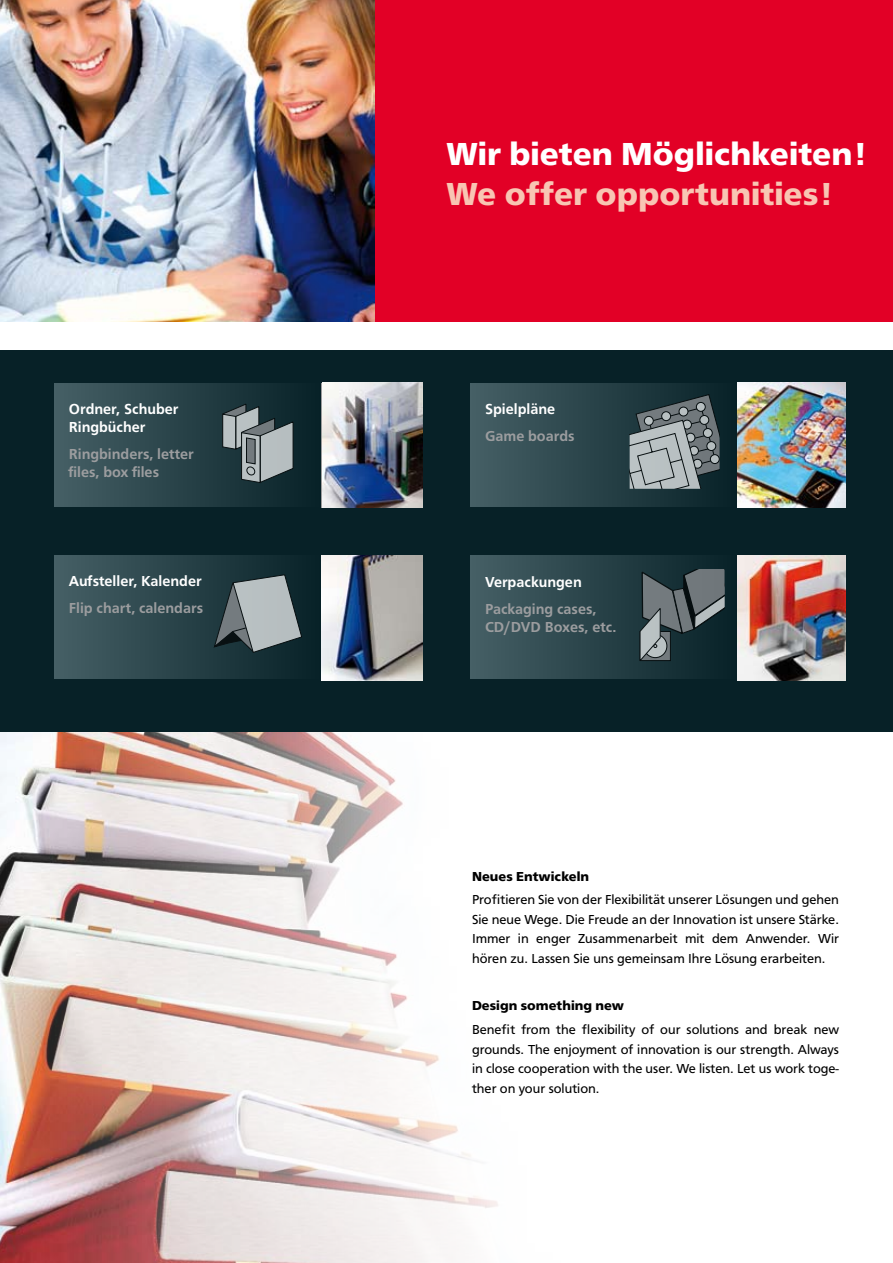
<style>
.page{position:relative;width:893px;height:1263px;background:#fff}
.page>*{position:absolute;margin:0;border:0;box-sizing:border-box;transform-origin:0 0}
.t1{font:700 33px "Frutus T";color:#fff}
.t2{font:700 33px "Frutus T";color:#f8c5b3}
.t3{font:500 15px/18px "Frutus T";color:#9c9d9f}
.t4{font:500 15px/18px "Frutus T";color:#fff}
.t5{font:13.5px/19.5px "Frutus T";color:#000;text-align:justify}
.t6{font:700 13.5px "Frutus T";color:#000}
</style>
<div class="page">
<div style="left:0;top:350px;width:893px;height:382px;background:#072127"></div>
<div style="left:470px;top:555px;width:268px;height:124px;background:linear-gradient(to right,#455f65,#082228)"></div>
<div style="left:0;top:0;width:893px;height:322px;background:#e20026"></div>
<img style="left:0;top:0;width:374px;height:322px">
<img style="left:0;top:732px;width:498px;height:531px">
<div style="left:470px;top:383px;width:268px;height:123px;background:linear-gradient(to right,#466066,#072127)"></div>
<div style="left:54px;top:383px;width:268px;height:123px;background:linear-gradient(to right,#466066,#072127)"></div>
<img style="left:322px;top:383px;width:100px;height:125px">
<img style="left:738px;top:383px;width:107px;height:125px">
<svg style="left:222px;top:403px;width:72px;height:80px"></svg>
<svg style="left:630px;top:393px;width:90px;height:96px"></svg>
<div style="left:54px;top:555px;width:268px;height:124px;background:linear-gradient(to right,#466066,#072127)"></div>
<img style="left:738px;top:555px;width:107px;height:125px">
<img style="left:322px;top:555px;width:100px;height:125px">
<svg style="left:639px;top:569px;width:85px;height:94px"></svg>
<svg style="left:213px;top:574px;width:90px;height:79px"></svg>
<p class="t4" style="left:69px;top:400px;width:111px">Ordner, Schuber<br>Ringbücher</p>
<p class="t3" style="left:69px;top:444px;width:126px">Ringbinders, letter files, box files</p>
<p class="t4" style="left:69px;top:572px;width:134px">Aufsteller, Kalender</p>
<p class="t3" style="left:69px;top:598px;width:136px">Flip chart, calendars</p>
<h1 class="t1" style="left:446px;top:135px;width:420px">Wir bieten Möglichkeiten!</h1>
<h1 class="t2" style="left:446px;top:175px;width:386px">We offer opportunities!</h1>
<p class="t4" style="left:485px;top:400px;width:72px">Spielpläne</p>
<p class="t3" style="left:485px;top:426px;width:91px">Game boards</p>
<p class="t4" style="left:485px;top:573px;width:98px">Verpackungen</p>
<p class="t3" style="left:485px;top:599px;width:133px">Packaging cases,<br>CD/DVD Boxes, etc.</p>
<p class="t6" style="left:472px;top:868px;width:119px">Neues Entwickeln</p>
<p class="t5" style="left:472px;top:890px;width:368px">Profitieren Sie von der Flexibilität unserer Lösungen und gehen Sie neue Wege. Die Freude an der Innovation ist unsere Stärke.<br>Immer in enger Zusammenarbeit mit dem Anwender. Wir hören zu. Lassen Sie uns gemeinsam Ihre Lösung erarbeiten.</p>
<p class="t6" style="left:472px;top:998px;width:153px">Design something new</p>
<p class="t5" style="left:472px;top:1020px;width:368px">Benefit from the flexibility of our solutions and break new grounds. The enjoyment of innovation is our strength. Always in close cooperation with the user. We listen. Let us work toge&shy;ther on your solution.</p>
</div>
